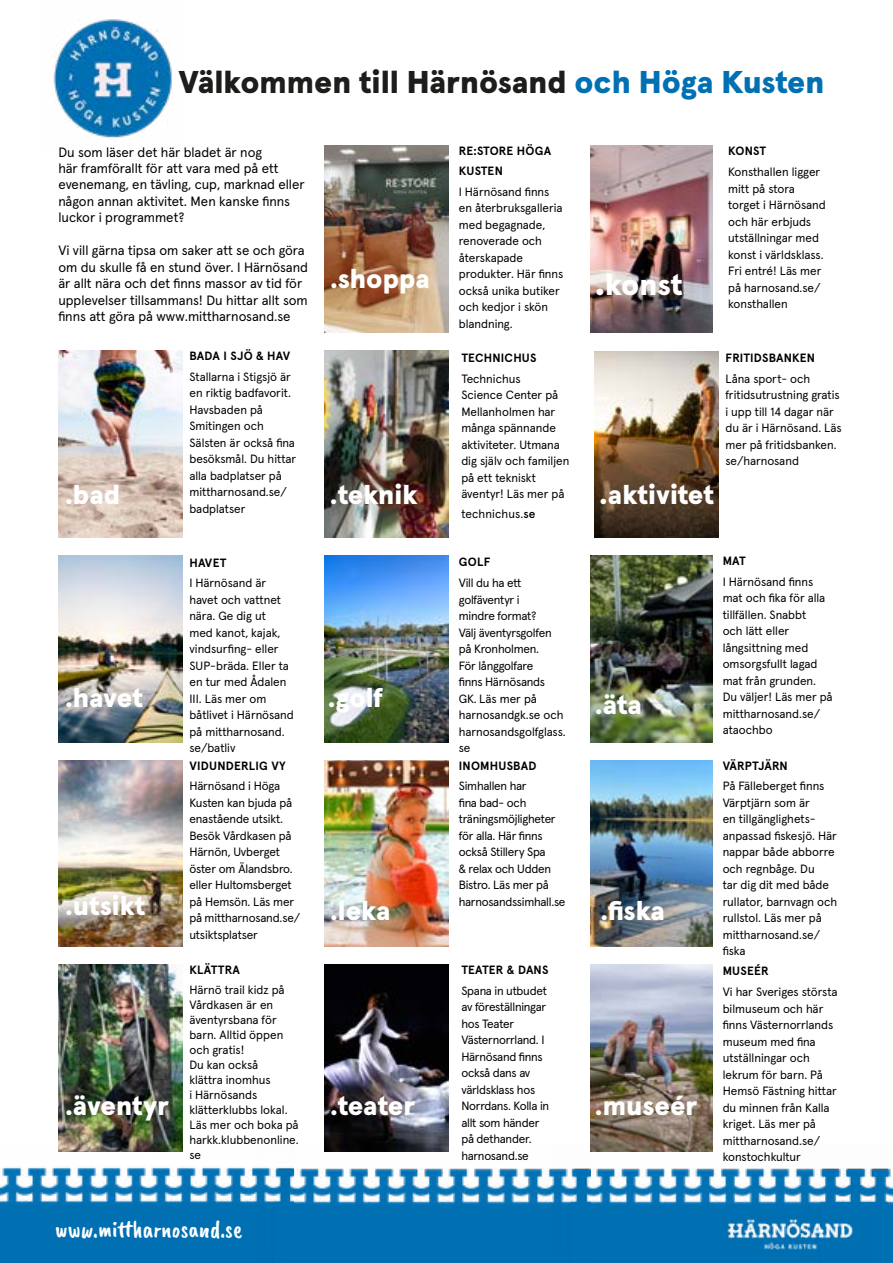
<style>
.page{position:relative;width:893px;height:1263px;background:#fff}
.page>*{position:absolute;margin:0;border:0;box-sizing:border-box;transform-origin:0 0}
.t1{font:900 31.5px "Apercu";letter-spacing:-.005em;color:#1d1d1b}
.t2{font:900 30px "Apercu";letter-spacing:-.005em;color:#fff}
.t3{font:900 27px "Apercu";color:#fff}
.t4{font:24px "Caveat Brush";color:#fff}
.t5{font:13.5px/16.5px "Apercu";color:#000}
.t6{font:12px/16.5px "Apercu";letter-spacing:-.005em;color:#000}
.t7{font:700 12px/19.5px "Apercu";letter-spacing:.015em;color:#000}
.t8{font:700 12px "Apercu";letter-spacing:-.005em;color:#000}
.s1{color:#0070b3}
.s2{font-weight:500}
.s3{font-size:36px}
.s4{font-size:30px}
</style>
<div class="page">
<img style="left:595px;top:351px;width:124px;height:187px">
<img style="left:325px;top:146px;width:124px;height:187px">
<img style="left:591px;top:146px;width:122px;height:187px">
<img style="left:58px;top:351px;width:124px;height:186px">
<img style="left:325px;top:351px;width:124px;height:186px">
<img style="left:58px;top:555px;width:124px;height:187px">
<img style="left:325px;top:555px;width:124px;height:187px">
<img style="left:591px;top:555px;width:122px;height:187px">
<img style="left:58px;top:760px;width:124px;height:187px">
<img style="left:325px;top:760px;width:124px;height:187px">
<img style="left:591px;top:760px;width:122px;height:187px">
<img style="left:58px;top:965px;width:124px;height:180px">
<img style="left:325px;top:965px;width:124px;height:180px">
<img style="left:591px;top:965px;width:122px;height:180px">
<img style="left:53px;top:19px;width:119px;height:119px">
<img style="left:0;top:1145px;width:255px;height:118px">
<img style="left:255px;top:1145px;width:297px;height:118px">
<img style="left:552px;top:1145px;width:250px;height:118px">
<img style="left:802px;top:1168px;width:91px;height:95px">
<img style="left:726px;top:1215px;width:146px;height:48px">
<h1 class="t1" style="left:178px;top:57px;width:647px">Välkommen till Härnösand <span class="s1">och Höga Kusten</span></h1>
<p class="t5" style="left:58px;top:142px;width:248px">Du som läser det här bladet är nog<br>här framförallt för att vara med på ett evenemang, en tävling, cup, marknad eller någon annan aktivitet. Men kanske finns luckor i programmet?</p>
<p class="t5" style="left:58px;top:241px;width:251px">Vi vill gärna tipsa om saker att se och göra om du skulle få en stund över. I Härnösand är allt nära och det finns massor av tid för upplevelser tillsammans! Du hittar allt som finns att göra på www.mittharnosand.se</p>
<h3 class="t3" style="left:65px;top:473px;width:57px">.bad</h3>
<p class="t7" style="left:189px;top:345px;width:102px">BADA I SJÖ &amp; HAV</p>
<p class="t6" style="left:189px;top:367px;width:108px">Stallarna i Stigsjö är en riktig badfavorit.<br>Havsbaden på<br>Smitingen och<br>Sälsten är också fina besöksmål. Du hittar alla badplatser på mittharnosand.se/ badplatser</p>
<h3 class="t3" style="left:330px;top:257px;width:102px">.shoppa</h3>
<h3 class="t3" style="left:330px;top:473px;width:89px">.teknik</h3>
<p class="t7" style="left:459px;top:140px;width:94px">RE:STORE HÖGA<br>KUSTEN</p>
<p class="t6" style="left:459px;top:182px;width:106px">I Härnösand finns en återbruksgalleria med begagnade, renoverade och återskapade produkter. Här finns också unika butiker och kedjor i skön blandning.</p>
<p class="t7" style="left:461px;top:347px;width:77px">TECHNICHUS</p>
<p class="t6" style="left:461px;top:369px;width:109px">Technichus<br>Science Center på<br>Mellanholmen har många spännande aktiviteter. Utmana dig själv och familjen på ett tekniskt äventyr! Läs mer på</p>
<p class="t6" style="left:461px;top:504px;width:75px">technichus.<span class="s2">se</span></p>
<h2 class="t2" style="left:595px;top:261px;width:89px"><span class="s3">.</span>konst</h2>
<p class="t7" style="left:728px;top:140px;width:39px">KONST</p>
<p class="t6" style="left:728px;top:162px;width:99px">Konsthallen ligger mitt på stora torget i Härnösand och här erbjuds utställningar med konst i världsklass.<br>Fri entré! Läs mer på harnosand.se/ konsthallen</p>
<h3 class="t3" style="left:599px;top:473px;width:116px"><span class="s4">.</span>aktivitet</h3>
<p class="t7" style="left:725px;top:347px;width:91px">FRITIDSBANKEN</p>
<p class="t6" style="left:725px;top:369px;width:118px">Låna sport- och fritidsutrustning gratis i upp till 14 dagar när du är i Härnösand. Läs mer på fritidsbanken. se/harnosand</p>
<p class="t7" style="left:459px;top:551px;width:33px">GOLF</p>
<p class="t6" style="left:459px;top:573px;width:109px">Vill du ha ett golfäventyr i<br>mindre format?<br>Välj äventyrsgolfen på Kronholmen.<br>För långgolfare<br>finns Härnösands<br>GK. Läs mer på harnosandgk.se och harnosandsgolfglass. se</p>
<p class="t7" style="left:459px;top:755px;width:79px">INOMHUSBAD</p>
<p class="t6" style="left:459px;top:777px;width:108px">Simhallen har<br>fina bad- och träningsmöjligheter för alla. Här finns också Stillery Spa<br>&amp; relax och Udden<br>Bistro. Läs mer på harnosandssimhall.se</p>
<p class="t7" style="left:189px;top:552px;width:39px">HAVET</p>
<p class="t6" style="left:189px;top:574px;width:106px">I Härnösand är havet och vattnet nära. Ge dig ut<br>med kanot, kajak, vindsurfing- eller<br>SUP-bräda. Eller ta en tur med Ådalen<br>III. Läs mer om båtlivet i Härnösand på mittharnosand. se/batliv</p>
<p class="t7" style="left:189px;top:755px;width:98px">VIDUNDERLIG VY</p>
<p class="t6" style="left:189px;top:777px;width:112px">Härnösand i Höga<br>Kusten kan bjuda på enastående utsikt.<br>Besök Vårdkasen på<br>Härnön, Uvberget öster om Älandsbro. eller Hultomsberget på Hemsön. Läs mer på mittharnosand.se/ utsiktsplatser</p>
<p class="t7" style="left:189px;top:959px;width:52px">KLÄTTRA</p>
<p class="t6" style="left:189px;top:981px;width:111px;line-height:15px">Härnö trail kidz på<br>Vårdkasen är en äventyrsbana för barn. Alltid öppen och gratis!<br>Du kan också<br>klättra inomhus<br>i Härnösands klätterklubbs lokal.<br>Läs mer och boka på harkk.klubbenonline. se</p>
<h3 class="t3" style="left:328px;top:676px;width:57px">.golf</h3>
<h3 class="t3" style="left:65px;top:676px;width:79px">.havet</h3>
<h3 class="t3" style="left:595px;top:683px;width:49px">.äta</h3>
<h3 class="t3" style="left:65px;top:884px;width:82px">.utsikt</h3>
<h3 class="t3" style="left:330px;top:889px;width:62px">.leka</h3>
<h3 class="t3" style="left:600px;top:889px;width:66px">.fiska</h3>
<p class="t7" style="left:461px;top:959px;width:88px">TEATER &amp; DANS</p>
<p class="t6" style="left:461px;top:981px;width:89px">Spana in utbudet av föreställningar hos Teater<br>Västernorrland. I<br>Härnösand finns också dans av världsklass hos<br>Norrdans. Kolla in allt som händer på dethander. harnosand.se</p>
<h3 class="t3" style="left:65px;top:1084px;width:106px">.äventyr</h3>
<h3 class="t3" style="left:330px;top:1084px;width:87px">.teater</h3>
<h3 class="t3" style="left:595px;top:1084px;width:104px">.museér</h3>
<p class="t7" style="left:723px;top:550px;width:25px">MAT</p>
<p class="t6" style="left:723px;top:572px;width:111px">I Härnösand finns mat och fika för alla tillfällen. Snabbt<br>och lätt eller långsittning med omsorgsfullt lagad mat från grunden.<br>Du väljer! Läs mer på mittharnosand.se/ ataochbo</p>
<p class="t8" style="left:723px;top:756px;width:67px">VÄRPTJÄRN</p>
<p class="t6" style="left:723px;top:777px;width:116px">På Fälleberget finns<br>Värptjärn som är<br>en tillgänglighets&shy;anpassad fiskesjö. Här nappar både abborre och regnbåge. Du<br>tar dig dit med både rullator, barnvagn och rullstol. Läs mer på mittharnosand.se/ fiska</p>
<p class="t7" style="left:723px;top:960px;width:48px">MUSEÉR</p>
<p class="t6" style="left:723px;top:982px;width:116px">Vi har Sveriges största bilmuseum och här finns Västernorrlands museum med fina utställningar och lekrum för barn. På<br>Hemsö Fästning hittar du minnen från Kalla kriget. Läs mer på mittharnosand.se/ konstochkultur</p>
<h3 class="t4" style="left:55px;top:1215px;width:188px">www.mittharnosand.se</h3>
</div>
